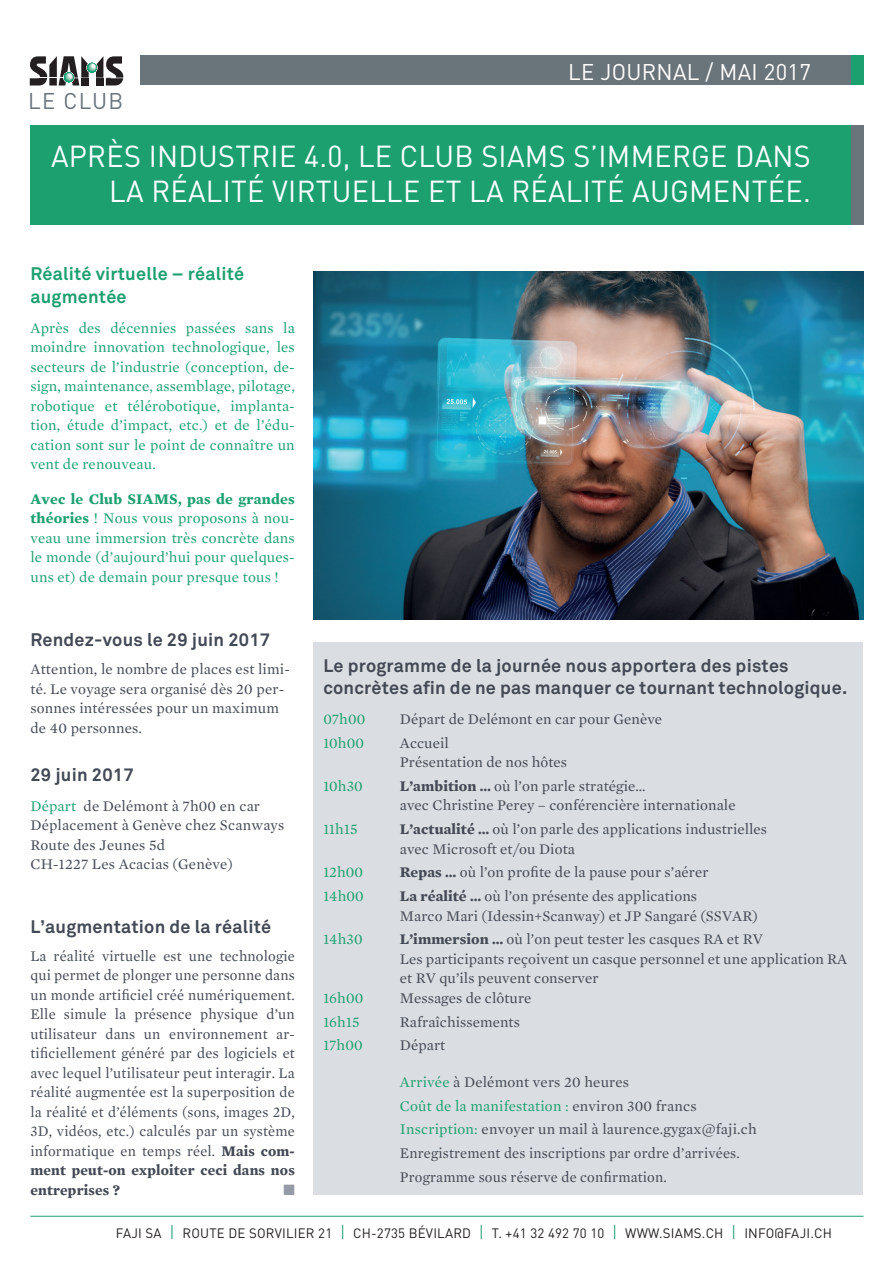
<style>
.page{position:relative;width:893px;height:1263px;background:#fff}
.page>*{position:absolute;margin:0;border:0;box-sizing:border-box;transform-origin:0 0}
.t1{font:30px/34.5px "DIN";letter-spacing:.01em;color:#fff;text-align:right;scale:.96 1}
.t2{font:22.5px "DIN";letter-spacing:.015em;color:#fff}
.t3{font:22.5px "DIN";letter-spacing:.06em;color:#6a747b}
.t4{font:700 18px/22.5px "Akkurat";letter-spacing:.01em;color:#434954}
.t5{font:700 18px/22.5px "Akkurat";letter-spacing:.01em;color:#1da070}
.t6{font:15px/19.5px "Mercury Text G1 Roman";letter-spacing:.01em;color:#434954}
.t7{font:15px/19.5px "Mercury Text G1 Roman";letter-spacing:.01em;color:#1da070;text-align:justify}
.t8{font:700 15px/19.5px "Mercury Text G3";letter-spacing:.01em;color:#434954}
.t9{font:700 15px "Mercury Text G3";letter-spacing:.01em;color:#1da070}
.t10{font:15px "Zapf Dingbats ITC";color:#959ba6}
.t11{font:13.5px "DIN";letter-spacing:.015em;color:#231f20}
.s1{font-family:"Mercury Text G3";font-weight:700}
.s2{color:#1da070}
.s3{font-weight:300;font-size:19.5px;color:#1da070}
</style>
<div class="page">
<svg style="left:30px;top:56px;width:93px;height:30px"></svg>
<hr style="left:30px;top:78px;width:34px;height:1px;background:#fff">
<div style="left:140px;top:55px;width:723px;height:30px;background:#6a747b"></div>
<div style="left:851px;top:55px;width:12px;height:30px;background:#1da070"></div>
<hr style="left:30px;top:1216px;width:833px;height:1px;background:#1da070">
<div style="left:30px;top:125px;width:833px;height:100px;background:#1da070"></div>
<div style="left:851px;top:125px;width:12px;height:100px;background:#6a747b"></div>
<img style="left:314px;top:271px;width:549px;height:348px">
<div style="left:314px;top:643px;width:549px;height:552px;background:#dadee2"></div>
<h2 class="t3" style="left:28px;top:86px;width:97px">LE CLUB</h2>
<h2 class="t2" style="left:568px;top:57px;width:244px">LE JOURNAL / MAI 2017</h2>
<h1 class="t1" style="left:51px;top:139px;width:793px">APRÈS INDUSTRIE 4.0, LE CLUB SIAMS S’IMMERGE DANS<br>LA RÉALITÉ VIRTUELLE ET LA RÉALITÉ AUGMENTÉE.</h1>
<p class="t5" style="left:30px;top:263px;width:215px">Réalité virtuelle – réalité augmentée</p>
<p class="t7" style="left:30px;top:318px;width:266px">Après des décennies passées sans la moindre innovation technologique, les secteurs de l’industrie (conception, de&shy;sign, maintenance, assemblage, pilotage, robotique et télérobotique, implanta&shy;tion, étude d’impact, etc.) et de l’édu&shy;cation sont sur le point de connaître un vent de renouveau.</p>
<p class="t9" style="left:30px;top:489px;width:266px">Avec le Club SIAMS, pas de grandes</p>
<p class="t7" style="left:30px;top:508px;width:266px"><span class="s1">théories</span> ! Nous vous proposons à nou&shy;veau une immersion très concrète dans le monde (d’aujourd’hui pour quelques&shy;uns et) de demain pour presque tous !</p>
<p class="t4" style="left:30px;top:629px;width:241px">Rendez-vous le 29 juin 2017</p>
<p class="t6" style="left:30px;top:659px;width:261px">Attention, le nombre de places est limi&shy;té. Le voyage sera organisé dès 20 per&shy;sonnes intéressées pour un maximum de 40 personnes.</p>
<p class="t4" style="left:30px;top:764px;width:105px">29 juin 2017</p>
<p class="t6" style="left:30px;top:796px;width:255px"><span class="s2">Départ</span> de Delémont à 7h00 en car<br>Déplacement à Genève chez Scanways<br>Route des Jeunes 5d<br>CH-1227 Les Acacias (Genève)</p>
<p class="t4" style="left:30px;top:915px;width:242px">L’augmentation de la réalité</p>
<p class="t6" style="left:30px;top:946px;width:266px;text-align:justify">La réalité virtuelle est une technologie qui permet de plonger une personne dans un monde artificiel créé numériquement.<br>Elle simule la présence physique d’un utilisateur dans un environnement ar&shy;tificiellement généré par des logiciels et avec lequel l’utilisateur peut interagir. La réalité augmentée est la superposition de la réalité et d’éléments (sons, images 2D, 3D, vidéos, etc.) calculés par un système informatique en temps réel. <span class="s1">Mais com-</span></p>
<p class="t8" style="left:30px;top:1160px;width:266px">ment peut-on exploiter ceci dans nos entreprises ?</p>
<p class="t10" style="left:283px;top:1182px;width:13px">■</p>
<p class="t4" style="left:323px;top:654px;width:525px">Le programme de la journée nous apportera des pistes concrètes afin de ne pas manquer ce tournant technologique.</p>
<p class="t7" style="left:323px;top:709px;width:43px">07h00</p>
<p class="t6" style="left:400px;top:709px;width:264px">Départ de Delémont en car pour Genève</p>
<p class="t7" style="left:323px;top:733px;width:42px">10h00</p>
<p class="t6" style="left:400px;top:733px;width:169px">Accueil<br>Présentation de nos hôtes</p>
<p class="t7" style="left:323px;top:776px;width:41px">10h30</p>
<p class="t6" style="left:400px;top:776px;width:337px"><span class="s1">L’ambition …</span> où l’on parle stratégie…<br>avec Christine Perey – conférencière internationale</p>
<p class="t7" style="left:323px;top:819px;width:36px">11h15</p>
<p class="t6" style="left:400px;top:819px;width:369px"><span class="s1">L’actualité …</span> où l’on parle des applications industrielles avec Microsoft et/ou Diota</p>
<p class="t7" style="left:323px;top:862px;width:41px">12h00</p>
<p class="t6" style="left:400px;top:862px;width:310px"><span class="s1">Repas …</span> où l’on profite de la pause pour s’aérer</p>
<p class="t7" style="left:323px;top:886px;width:42px">14h00</p>
<p class="t6" style="left:400px;top:886px;width:360px"><span class="s1">La réalité …</span> où l’on présente des applications<br>Marco Mari (Idessin+Scanway) et JP Sangaré (SSVAR)</p>
<p class="t7" style="left:323px;top:929px;width:41px">14h30</p>
<p class="t6" style="left:400px;top:929px;width:449px"><span class="s1">L’immersion …</span> où l’on peut tester les casques RA et RV<br>Les participants reçoivent un casque personnel et une application RA et RV qu’ils peuvent conserver</p>
<p class="t7" style="left:323px;top:988px;width:41px">16h00</p>
<p class="t6" style="left:400px;top:988px;width:133px">Messages de clôture</p>
<p class="t7" style="left:323px;top:1012px;width:38px">16h15</p>
<p class="t6" style="left:400px;top:1012px;width:122px">Rafraîchissements</p>
<p class="t7" style="left:323px;top:1035px;width:41px">17h00</p>
<p class="t6" style="left:400px;top:1035px;width:47px">Départ</p>
<p class="t6" style="left:400px;top:1070px;width:358px;line-height:23.7px"><span class="s2">Arrivée</span> à Delémont vers 20 heures<br><span class="s2">Coût de la manifestation :</span> environ 300 francs <span class="s2">Inscription:</span> envoyer un mail à laurence.gygax@faji.ch Enregistrement des inscriptions par ordre d’arrivées.<br>Programme sous réserve de confirmation.</p>
<p class="t11" style="left:116px;top:1224px;width:717px">FAJI SA <span class="s3">I</span> ROUTE DE SORVILIER 21 <span class="s3">I</span> CH-2735 BÉVILARD <span class="s3">I</span> T. +41 32 492 70 10 <span class="s3">I</span> WWW.SIAMS.CH <span class="s3">I</span> INFO@FAJI.CH</p>
</div>
